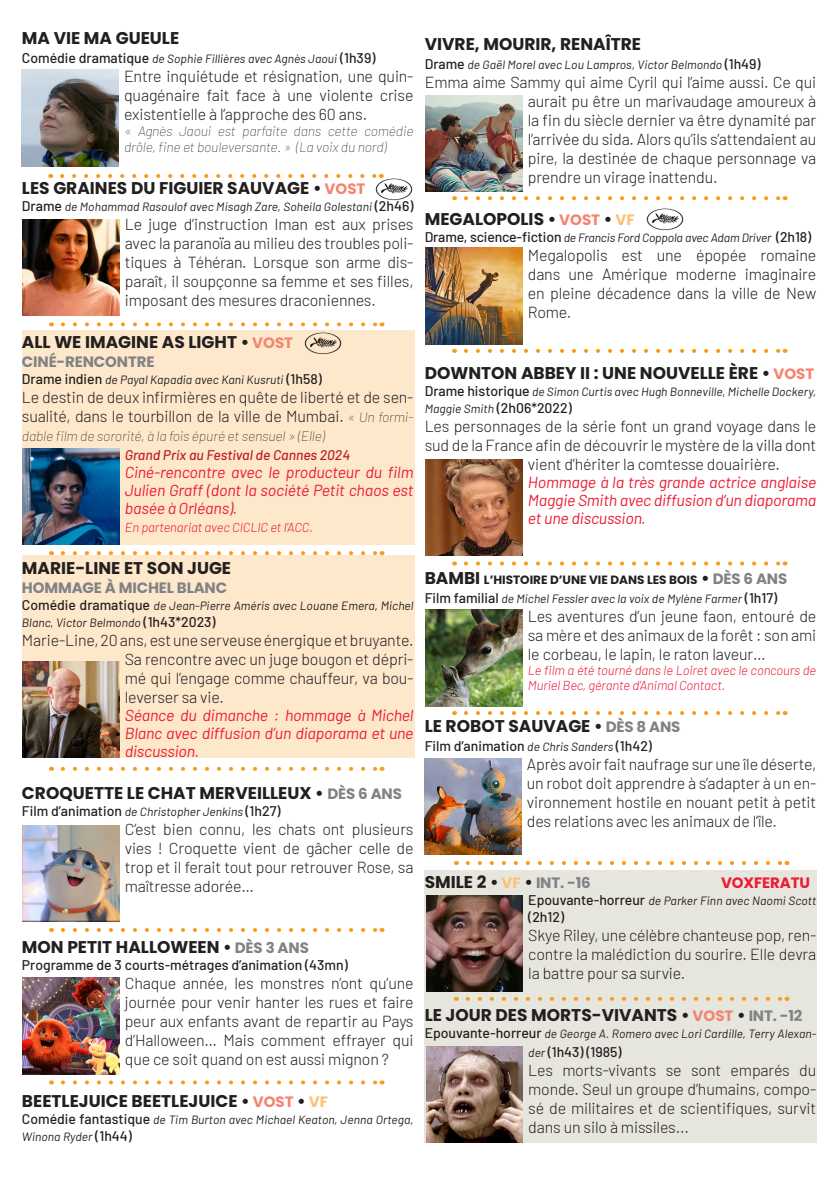
<style>
.page{position:relative;width:840px;height:1191px;background:#fff}
.page>*{position:absolute;margin:0;border:0;box-sizing:border-box;transform-origin:0 0}
.t1{font:700 17px "Poppins";color:#231f20}
.t2{font:300 16px/19px "Barlow";letter-spacing:-.01em;color:#231f20;text-align:justify}
.t3{font:italic 16px/18px "Barlow";letter-spacing:-.01em;color:#ed1a33;text-align:justify}
.t4{font:700 15px "Poppins";letter-spacing:-.01em;color:#808285}
.t5{font:700 15px "Poppins";letter-spacing:-.01em;color:#ed1a33}
.t6{font:500 14px "Barlow";color:#231f20}
.t7{font:italic 100 14px/16px "Barlow";letter-spacing:-.01em;color:#231f20}
.t8{font:italic 500 14px "Barlow";color:#be1e23}
.t9{font:italic 300 13px/15px "Barlow";letter-spacing:-.01em;color:#ed1a33}
.t10{font:italic 12px/17px "Barlow";letter-spacing:.005em;color:#231f20}
.t11{font:700 12px "Poppins";color:#231f20}
.s1{font-weight:500;font-style:normal;font-size:14px}
.s2{font-size:15px;color:#f48471}
.s3{font-weight:100;font-style:italic;font-size:14px}
.s4{font-size:15px;color:#808285}
.s5{font-weight:400;font-style:italic;font-size:12px}
.s6{font-size:15px;color:#fdc176}
.s7{font-size:17px}
</style>
<div class="page">
<div style="left:23px;top:330px;width:391px;height:215px;background:#fee8cb"></div>
<div style="left:23px;top:555px;width:391px;height:203px;background:#fee8cb"></div>
<div style="left:424px;top:870px;width:391px;height:272px;background:#e7e6de"></div>
<img style="left:424px;top:758px;width:97px;height:97px">
<img style="left:426px;top:1046px;width:96px;height:96px">
<img style="left:426px;top:895px;width:96px;height:96px">
<img style="left:23px;top:977px;width:96px;height:97px">
<img style="left:23px;top:661px;width:96px;height:97px">
<img style="left:23px;top:825px;width:96px;height:96px">
<img style="left:23px;top:219px;width:96px;height:96px">
<img style="left:425px;top:95px;width:97px;height:96px">
<img style="left:425px;top:248px;width:97px;height:96px">
<img style="left:425px;top:459px;width:97px;height:96px">
<img style="left:23px;top:448px;width:96px;height:97px">
<img style="left:425px;top:610px;width:97px;height:96px">
<svg style="left:467px;top:861px;width:313px;height:4px"></svg>
<svg style="left:467px;top:997px;width:313px;height:4px"></svg>
<svg style="left:63px;top:1080px;width:312px;height:4px"></svg>
<svg style="left:63px;top:767px;width:312px;height:4px"></svg>
<svg style="left:63px;top:928px;width:312px;height:4px"></svg>
<svg style="left:63px;top:322px;width:312px;height:4px"></svg>
<svg style="left:62px;top:174px;width:319px;height:4px"></svg>
<svg style="left:465px;top:196px;width:313px;height:4px"></svg>
<svg style="left:465px;top:349px;width:313px;height:4px"></svg>
<svg style="left:465px;top:561px;width:313px;height:4px"></svg>
<svg style="left:63px;top:551px;width:312px;height:4px"></svg>
<svg style="left:465px;top:711px;width:313px;height:4px"></svg>
<img style="left:364px;top:176px;width:49px;height:25px">
<img style="left:646px;top:208px;width:38px;height:23px">
<img style="left:304px;top:332px;width:38px;height:23px">
<img style="left:22px;top:70px;width:96px;height:96px">
<p class="t1" style="left:22px;top:28px;width:159px">MA VIE MA GUEULE</p>
<p class="t10" style="left:22px;top:49px;width:355px"><span class="s1">Comédie dramatique</span> de Sophie Fillières avec Agnès Jaoui <span class="s1">(1h39)</span></p>
<p class="t2" style="left:124px;top:65px;width:291px">Entre inquiétude et résignation, une quin&shy;quagénaire fait face à une violente crise existentielle à l’approche des 60 ans.</p>
<p class="t7" style="left:124px;top:122px;width:291px">« Agnès Jaoui est parfaite dans cette comédie drôle, fine et bouleversante. » (La voix du nord)</p>
<p class="t1" style="left:22px;top:178px;width:345px">LES GRAINES DU FIGUIER SAUVAGE • <span class="s2">VOST</span></p>
<p class="t10" style="left:22px;top:197px;width:393px"><span class="s1">Drame</span> de Mohammad Rasoulof avec Misagh Zare, Soheila Golestani <span class="s1">(2h46)</span></p>
<p class="t2" style="left:125px;top:213px;width:290px">Le juge d’instruction Iman est aux prises avec la paranoïa au milieu des troubles poli&shy;tiques à Téhéran. Lorsque son arme dis&shy;paraît, il soupçonne sa femme et ses filles, imposant des mesures draconiennes.</p>
<p class="t1" style="left:22px;top:332px;width:272px">ALL WE IMAGINE AS LIGHT • <span class="s2">VOST</span></p>
<p class="t4" style="left:22px;top:353px;width:134px">CINÉ-RENCONTRE</p>
<p class="t10" style="left:22px;top:370px;width:301px"><span class="s1">Drame indien</span> de Payal Kapadia avec Kani Kusruti <span class="s1">(1h58)</span></p>
<p class="t2" style="left:22px;top:386px;width:393px">Le destin de deux infirmières en quête de liberté et de sen&shy;sualité, dans le tourbillon de la ville de Mumbai. <span class="s3">« Un formi-</span></p>
<p class="t7" style="left:22px;top:427px;width:304px">dable film de sororité, à la fois épuré et sensuel » (Elle)</p>
<p class="t8" style="left:125px;top:445px;width:227px">Grand Prix au Festival de Cannes 2024</p>
<p class="t3" style="left:125px;top:462px;width:290px">Ciné-rencontre avec le producteur du film Julien Graff (dont la société Petit chaos est basée à Orléans).</p>
<p class="t9" style="left:125px;top:519px;width:189px">En partenariat avec CICLIC et l’ACC.</p>
<p class="t1" style="left:22px;top:558px;width:211px">MARIE-LINE ET SON JUGE</p>
<p class="t4" style="left:22px;top:579px;width:207px">HOMMAGE À MICHEL BLANC</p>
<p class="t10" style="left:22px;top:596px;width:393px"><span class="s1">Comédie dramatique</span> de Jean-Pierre Améris avec Louane Emera, Michel<br>Blanc, Victor Belmondo <span class="s1">(1h43*2023)</span></p>
<p class="t2" style="left:125px;top:629px;width:290px;text-indent:-103px">Marie-Line, 20 ans, est une serveuse énergique et bruyante.<br>Sa rencontre avec un juge bougon et dépri&shy;mé qui l’engage comme chauffeur, va bou&shy;leverser sa vie.</p>
<p class="t3" style="left:125px;top:705px;width:290px">Séance du dimanche : hommage à Michel Blanc avec diffusion d’un diaporama et une discussion.</p>
<p class="t1" style="left:22px;top:783px;width:381px">CROQUETTE LE CHAT MERVEILLEUX • <span class="s4">DÈS 6 ANS</span></p>
<p class="t6" style="left:22px;top:801px;width:260px">Film d’animation <span class="s5">de Christopher Jenkins</span> (1h27)</p>
<p class="t2" style="left:125px;top:818px;width:290px">C’est bien connu, les chats ont plusieurs vies ! Croquette vient de gâcher celle de trop et il ferait tout pour retrouver Rose, sa maîtresse adorée…</p>
<p class="t1" style="left:22px;top:937px;width:288px">MON PETIT HALLOWEEN • <span class="s4">DÈS 3 ANS</span></p>
<p class="t6" style="left:22px;top:955px;width:327px">Programme de 3 courts-métrages d’animation (43mn)</p>
<p class="t2" style="left:125px;top:972px;width:290px">Chaque année, les monstres n’ont qu’une journée pour venir hanter les rues et faire peur aux enfants avant de repartir au Pays d’Halloween… Mais comment effrayer qui que ce soit quand on est aussi mignon ?</p>
<p class="t1" style="left:22px;top:1091px;width:307px">BEETLEJUICE BEETLEJUICE • <span class="s2">VOST</span> • <span class="s6">VF</span></p>
<p class="t10" style="left:22px;top:1110px;width:393px"><span class="s1">Comédie fantastique</span> de Tim Burton avec Michael Keaton, Jenna Ortega,<br>Winona Ryder <span class="s1">(1h44)</span></p>
<p class="t1" style="left:424px;top:34px;width:218px">VIVRE, MOURIR, RENAÎTRE</p>
<p class="t10" style="left:424px;top:55px;width:337px"><span class="s1">Drame</span> de Gaël Morel avec Lou Lampros, Victor Belmondo <span class="s1">(1h49)</span></p>
<p class="t2" style="left:527px;top:71px;width:290px;text-indent:-103px">Emma aime Sammy qui aime Cyril qui l’aime aussi. Ce qui aurait pu être un marivaudage amoureux à la fin du siècle dernier va être dynamité par l’arrivée du sida. Alors qu’ils s’attendaient au pire, la destinée de chaque personnage va prendre un virage inattendu.</p>
<p class="t1" style="left:424px;top:209px;width:211px">MEGALOPOLIS • <span class="s2">VOST</span> • <span class="s6">VF</span></p>
<p class="t10" style="left:424px;top:228px;width:387px"><span class="s1">Drame, science-fiction</span> de Francis Ford Coppola avec Adam Driver <span class="s1">(2h18)</span></p>
<p class="t2" style="left:527px;top:244px;width:290px">Megalopolis est une épopée romaine dans une Amérique moderne imaginaire en pleine décadence dans la ville de New Rome.</p>
<p class="t1" style="left:424px;top:363px;width:391px">DOWNTON ABBEY II : UNE NOUVELLE ÈRE • <span class="s2">VOST</span></p>
<p class="t10" style="left:424px;top:382px;width:393px"><span class="s1">Drame historique</span> de Simon Curtis avec Hugh Bonneville, Michelle Dockery,<br>Maggie Smith <span class="s1">(2h06*2022)</span></p>
<p class="t2" style="left:424px;top:415px;width:393px">Les personnages de la série font un grand voyage dans le</p>
<p class="t2" style="left:424px;top:434px;width:393px">sud de la France afin de découvrir le mystère de la villa dont</p>
<p class="t2" style="left:527px;top:453px;width:253px">vient d’hériter la comtesse douairière.</p>
<p class="t3" style="left:527px;top:472px;width:290px">Hommage à la très grande actrice anglaise Maggie Smith avec diffusion d’un diaporama et une discussion.</p>
<p class="t11" style="left:424px;top:572px;width:364px"><span class="s7">BAMBI</span> L’HISTOIRE D’UNE VIE DANS LES BOIS <span class="s7">•</span> <span class="s4">DÈS 6 ANS</span></p>
<p class="t10" style="left:424px;top:589px;width:354px"><span class="s1">Film familial</span> de Michel Fessler avec la voix de Mylène Farmer <span class="s1">(1h17)</span></p>
<p class="t2" style="left:527px;top:605px;width:290px">Les aventures d’un jeune faon, entouré de sa mère et des animaux de la forêt : son ami le corbeau, le lapin, le raton laveur…</p>
<p class="t9" style="left:527px;top:661px;width:290px">Le film a été tourné dans le Loiret avec le concours de<br>Muriel Bec, gérante d’Animal Contact.</p>
<p class="t1" style="left:424px;top:716px;width:257px">LE ROBOT SAUVAGE • <span class="s4">DÈS 8 ANS</span></p>
<p class="t6" style="left:424px;top:735px;width:229px">Film d’animation <span class="s5">de Chris Sanders</span> (1h42)</p>
<p class="t2" style="left:526px;top:753px;width:291px">Après avoir fait naufrage sur une île déserte, un robot doit apprendre à s’adapter à un en&shy;vironnement hostile en nouant petit à petit des relations avec les animaux de l’île.</p>
<p class="t1" style="left:424px;top:872px;width:167px">SMILE 2 • <span class="s6">VF</span> • <span class="s4">INT. -16</span></p>
<p class="t5" style="left:720px;top:874px;width:90px">VOXFERATU</p>
<p class="t10" style="left:528px;top:891px;width:289px"><span class="s1">Epouvante-horreur</span> de Parker Finn avec Naomi Scott</p>
<p class="t6" style="left:528px;top:906px;width:37px">(2h12)</p>
<p class="t2" style="left:528px;top:924px;width:289px">Skye Riley, une célèbre chanteuse pop, ren&shy;contre la malédiction du sourire. Elle devra la battre pour sa survie.</p>
<p class="t1" style="left:424px;top:1005px;width:379px">LE JOUR DES MORTS-VIVANTS • <span class="s2">VOST</span> • <span class="s4">INT. -12</span></p>
<p class="t10" style="left:424px;top:1024px;width:393px"><span class="s1">Epouvante-horreur</span> de George A. Romero avec Lori Cardille, Terry Alexan-</p>
<p class="t6" style="left:528px;top:1041px;width:95px"><span class="s5">der</span> (1h43) (1985)</p>
<p class="t2" style="left:528px;top:1059px;width:289px">Les morts-vivants se sont emparés du monde. Seul un groupe d’humains, compo&shy;sé de militaires et de scientifiques, survit dans un silo à missiles...</p>
</div>
